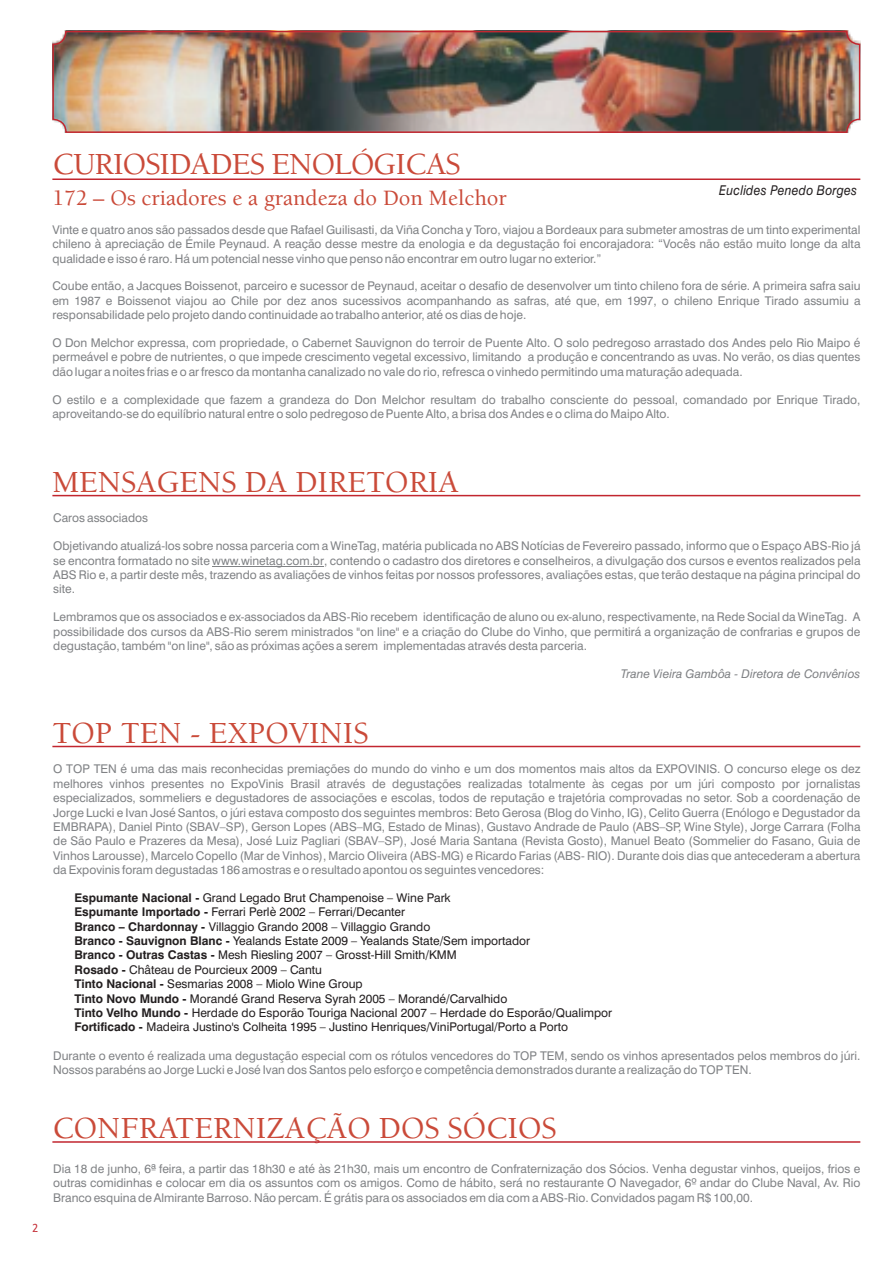
<style>
.page{position:relative;width:893px;height:1263px;background:#fff}
.page>*{position:absolute;margin:0;border:0;box-sizing:border-box;transform-origin:0 0}
.t1{font:500 31.5px "Berkeley LT";color:#ca4a39}
.t2{font:500 31.5px "Berkeley LT";letter-spacing:-.025em;color:#ca4a39}
.t3{font:500 22.5px "Berkeley LT";color:#ca4a39}
.t4{font:italic 13.5px "Swiss 721 BT";letter-spacing:.02em;color:#231f20;scale:.9 1}
.t5{font:12px/14.4px "Swiss 721 BT";color:#808285;text-align:justify}
.t6{font:12px/14.4px "Swiss 721 BT";color:#231f20}
.t7{font:italic 12px "Swiss 721 BT";color:#808285}
.t8{font:12px "Baar Sophia";color:#c2262f;scale:.95 1}
.s1{font-weight:700}
</style>
<div class="page">
<hr style="left:212px;top:566px;width:112px;height:1px;background:#808285">
<img style="left:55px;top:34px;width:802px;height:96px">
<div style="left:52px;top:31px;width:808px;height:102px;border:2px solid #c2262f;border-radius:13px"></div>
<hr style="left:52px;top:178px;width:808px;height:2px;background:#c2262f">
<hr style="left:52px;top:495px;width:808px;height:1px;background:#c2262f">
<hr style="left:52px;top:1141px;width:808px;height:2px;background:#c2262f">
<hr style="left:52px;top:746px;width:808px;height:1px;background:#c2262f">
<h1 class="t2" style="left:52px;top:152px;width:410px">CURIOSIDADES ENOLÓGICAS</h1>
<h2 class="t3" style="left:52px;top:189px;width:456px">172 – Os criadores e a grandeza do Don Melchor</h2>
<p class="t4" style="left:719px;top:184px;width:155px">Euclides Penedo Borges</p>
<p class="t5" style="left:52px;top:224px;width:810px">Vinte e quatro anos são passados desde que Rafael Guilisasti, da Viña Concha y Toro, viajou a Bordeaux para submeter amostras de um tinto experimental chileno à apreciação de Émile Peynaud. A reação desse mestre da enologia e da degustação foi encorajadora: “Vocês não estão muito longe da alta qualidade e isso é raro. Há um potencial nesse vinho que penso não encontrar em outro lugar no exterior.”</p>
<p class="t5" style="left:52px;top:280px;width:810px">Coube então, a Jacques Boissenot, parceiro e sucessor de Peynaud, aceitar o desafio de desenvolver um tinto chileno fora de série. A primeira safra saiu em 1987 e Boissenot viajou ao Chile por dez anos sucessivos acompanhando as safras, até que, em 1997, o chileno Enrique Tirado assumiu a responsabilidade pelo projeto dando continuidade ao trabalho anterior, até os dias de hoje.</p>
<p class="t5" style="left:52px;top:337px;width:810px">O Don Melchor expressa, com propriedade, o Cabernet Sauvignon do terroir de Puente Alto. O solo pedregoso arrastado dos Andes pelo Rio Maipo é permeável e pobre de nutrientes, o que impede crescimento vegetal excessivo, limitando a produção e concentrando as uvas. No verão, os dias quentes dão lugar a noites frias e o ar fresco da montanha canalizado no vale do rio, refresca o vinhedo permitindo uma maturação adequada.</p>
<p class="t5" style="left:52px;top:393px;width:810px">O estilo e a complexidade que fazem a grandeza do Don Melchor resultam do trabalho consciente do pessoal, comandado por Enrique Tirado, aproveitando-se do equilíbrio natural entre o solo pedregoso de Puente Alto, a brisa dos Andes e o clima do Maipo Alto.</p>
<h1 class="t1" style="left:52px;top:470px;width:408px">MENSAGENS DA DIRETORIA</h1>
<p class="t5" style="left:53px;top:512px;width:96px">Caros associados</p>
<p class="t5" style="left:53px;top:540px;width:809px">Objetivando atualizá-los sobre nossa parceria com a WineTag, matéria publicada no ABS Notícias de Fevereiro passado, informo que o Espaço ABS-Rio já se encontra formatado no site www.winetag.com.br, contendo o cadastro dos diretores e conselheiros, a divulgação dos cursos e eventos realizados pela ABS Rio e, a partir deste mês, trazendo as avaliações de vinhos feitas por nossos professores, avaliações estas, que terão destaque na página principal do site.</p>
<p class="t5" style="left:53px;top:611px;width:809px">Lembramos que os associados e ex-associados da ABS-Rio recebem identificação de aluno ou ex-aluno, respectivamente, na Rede Social da WineTag. A possibilidade dos cursos da ABS-Rio serem ministrados "on line" e a criação do Clube do Vinho, que permitirá a organização de confrarias e grupos de degustação, também "on line", são as próximas ações a serem implementadas através desta parceria.</p>
<p class="t7" style="left:621px;top:669px;width:241px">Trane Vieira Gambôa - Diretora de Convênios</p>
<p class="t8" style="left:32px;top:1221px;width:8px">2</p>
<h1 class="t1" style="left:52px;top:721px;width:318px">TOP TEN - EXPOVINIS</h1>
<p class="t5" style="left:53px;top:763px;width:809px">O TOP TEN é uma das mais reconhecidas premiações do mundo do vinho e um dos momentos mais altos da EXPOVINIS. O concurso elege os dez melhores vinhos presentes no ExpoVinis Brasil através de degustações realizadas totalmente às cegas por um júri composto por jornalistas especializados, sommeliers e degustadores de associações e escolas, todos de reputação e trajetória comprovadas no setor. Sob a coordenação de Jorge Lucki e Ivan José Santos, o júri estava composto dos seguintes membros: Beto Gerosa (Blog do Vinho, IG), Celito Guerra (Enólogo e Degustador da EMBRAPA), Daniel Pinto (SBAV–SP), Gerson Lopes (ABS–MG, Estado de Minas), Gustavo Andrade de Paulo (ABS–SP, Wine Style), Jorge Carrara (Folha de São Paulo e Prazeres da Mesa), José Luiz Pagliari (SBAV–SP), José Maria Santana (Revista Gosto), Manuel Beato (Sommelier do Fasano, Guia de Vinhos Larousse), Marcelo Copello (Mar de Vinhos), Marcio Oliveira (ABS-MG) e Ricardo Farias (ABS- RIO). Durante dois dias que antecederam a abertura da Expovinis foram degustadas 186 amostras e o resultado apontou os seguintes vencedores:</p>
<p class="t6" style="left:74px;top:891px;width:539px"><span class="s1">Espumante Nacional -</span> Grand Legado Brut Champenoise – Wine Park<br><span class="s1">Espumante Importado -</span> Ferrari Perlè 2002 – Ferrari/Decanter<br><span class="s1">Branco – Chardonnay -</span> Villaggio Grando 2008 – Villaggio Grando<br><span class="s1">Branco - Sauvignon Blanc -</span> Yealands Estate 2009 – Yealands State/Sem importador<br><span class="s1">Branco - Outras Castas -</span> Mesh Riesling 2007 – Grosst-Hill Smith/KMM<br><span class="s1">Rosado -</span> Château de Pourcieux 2009 – Cantu<br><span class="s1">Tinto Nacional -</span> Sesmarias 2008 – Miolo Wine Group<br><span class="s1">Tinto Novo Mundo -</span> Morandé Grand Reserva Syrah 2005 – Morandé/Carvalhido<br><span class="s1">Tinto Velho Mundo -</span> Herdade do Esporão Touriga Nacional 2007 – Herdade do Esporão/Qualimpor <span class="s1">Fortificado -</span> Madeira Justino's Colheita 1995 – Justino Henriques/ViniPortugal/Porto a Porto</p>
<p class="t5" style="left:53px;top:1050px;width:809px">Durante o evento é realizada uma degustação especial com os rótulos vencedores do TOP TEM, sendo os vinhos apresentados pelos membros do júri.<br>Nossos parabéns ao Jorge Lucki e José Ivan dos Santos pelo esforço e competência demonstrados durante a realização do TOP TEN.</p>
<h1 class="t1" style="left:52px;top:1116px;width:506px">CONFRATERNIZAÇÃO DOS SÓCIOS</h1>
<p class="t5" style="left:53px;top:1163px;width:809px">Dia 18 de junho, 6ª feira, a partir das 18h30 e até às 21h30, mais um encontro de Confraternização dos Sócios. Venha degustar vinhos, queijos, frios e outras comidinhas e colocar em dia os assuntos com os amigos. Como de hábito, será no restaurante O Navegador, 6º andar do Clube Naval, Av. Rio Branco esquina de Almirante Barroso. Não percam. É grátis para os associados em dia com a ABS-Rio. Convidados pagam R$ 100,00.</p>
</div>
